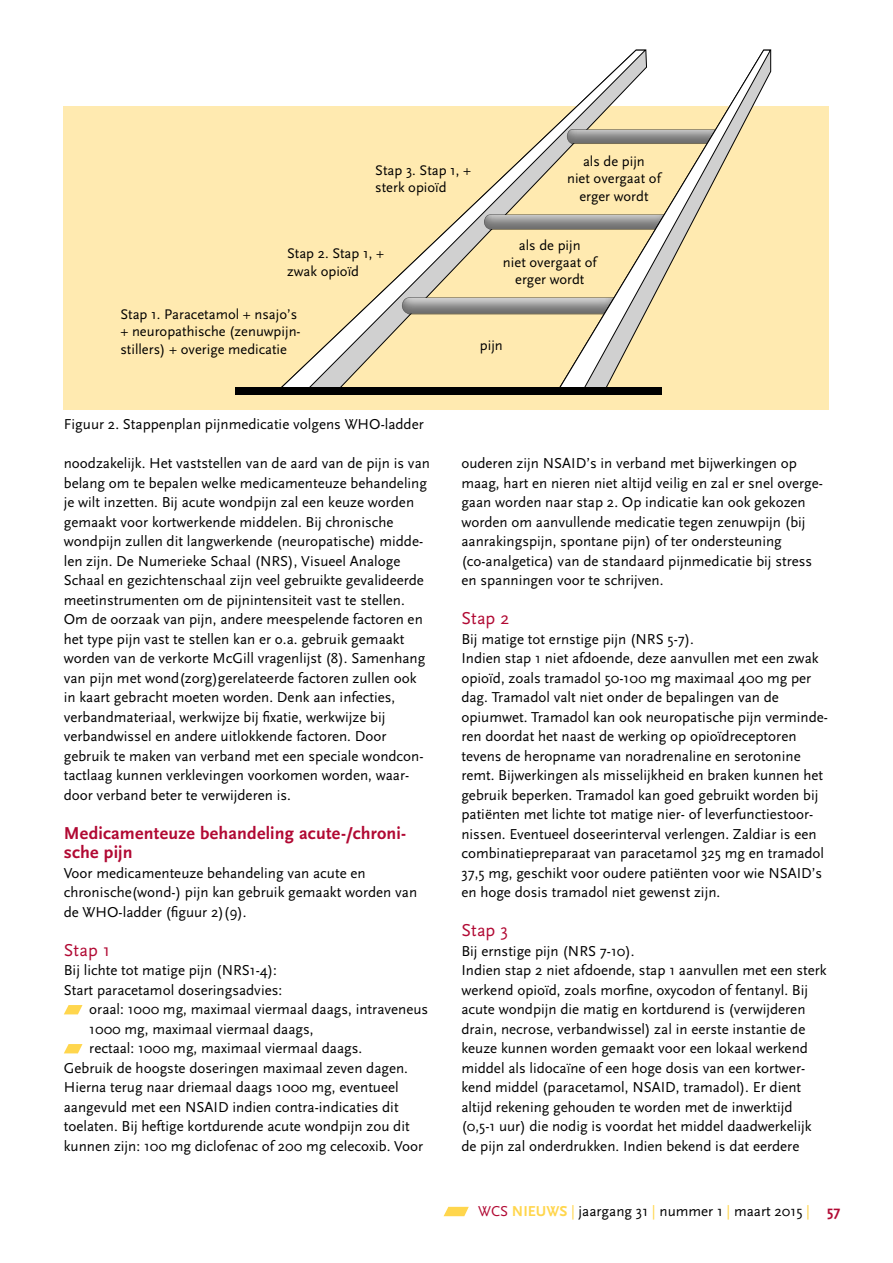
<style>
.page{position:relative;width:893px;height:1263px;background:#fff}
.page>*{position:absolute;margin:0;border:0;box-sizing:border-box;transform-origin:0 0}
.t1{font:700 18px/19.5px "Scala Sans";letter-spacing:.01em;color:#b10933}
.t2{font:18px "Scala Sans";letter-spacing:.005em;color:#b10933}
.t3{font:15px/19.5px "Scala Sans";color:#000}
.t4{font:14.55px/17.4px "Scala Sans";color:#000}
.s1{color:#b10933}
.s2{font-weight:700;color:#ffd64d}
.s3{color:#ffd64d}
.s4{font-weight:700;color:#b10933}
</style>
<div class="page">
<svg style="left:444px;top:1207px;width:25px;height:9px"></svg>
<svg style="left:64px;top:1005px;width:18px;height:9px"></svg>
<svg style="left:64px;top:1044px;width:18px;height:9px"></svg>
<div style="left:64px;top:106px;width:765px;height:304px;background:#ffeab0"></div>
<svg style="left:281px;top:123px;width:277px;height:264px"></svg>
<div style="left:401px;top:294px;width:222px;height:21px;background:#000;opacity:.5"></div>
<div style="left:483px;top:211px;width:190px;height:20px;background:#000;opacity:.5"></div>
<svg style="left:559px;top:49px;width:213px;height:338px"></svg>
<div style="left:235px;top:387px;width:427px;height:7px;background:#000"></div>
<p class="t4" style="left:375px;top:161px;width:97px">Stap 3. Stap 1, + sterk opioïd</p>
<p class="t4" style="left:567px;top:152px;width:95px;text-align:center">als de pijn<br>niet overgaat of erger wordt</p>
<p class="t4" style="left:287px;top:245px;width:98px">Stap 2. Stap 1, + zwak opioïd</p>
<p class="t4" style="left:120px;top:306px;width:182px">Stap 1. Paracetamol + nsajo’s + neuropathische (zenuwpijn&shy;stillers) + overige medicatie</p>
<p class="t4" style="left:503px;top:236px;width:95px;text-align:center">als de pijn<br>niet overgaat of erger wordt</p>
<p class="t4" style="left:480px;top:337px;width:24px">pijn</p>
<p class="t3" style="left:64px;top:415px;width:361px">Figuur 2. Stappenplan pijnmedicatie volgens WHO-ladder</p>
<p class="t3" style="left:64px;top:454px;width:368px">noodzakelijk. Het vaststellen van de aard van de pijn is van belang om te bepalen welke medicamenteuze behandeling je wilt inzetten. Bij acute wondpijn zal een keuze worden gemaakt voor kortwerkende middelen. Bij chronische wondpijn zullen dit langwerkende (neuropatische) midde&shy;len zijn. De Numerieke Schaal (NRS), Visueel Analoge Schaal en gezichtenschaal zijn veel gebruikte gevalideerde meetinstrumenten om de pijnintensiteit vast te stellen.<br>Om de oorzaak van pijn, andere meespelende factoren en het type pijn vast te stellen kan er o.a. gebruik gemaakt worden van de verkorte McGill vragenlijst (8). Samenhang van pijn met wond(zorg)gerelateerde factoren zullen ook in kaart gebracht moeten worden. Denk aan infecties, verbandmateriaal, werkwijze bij fixatie, werkwijze bij verbandwissel en andere uitlokkende factoren. Door gebruik te maken van verband met een speciale wondcon&shy;tactlaag kunnen verklevingen voorkomen worden, waar&shy;door verband beter te verwijderen is.</p>
<p class="t1" style="left:64px;top:824px;width:344px">Medicamenteuze behandeling acute-/chroni&shy;sche pijn</p>
<p class="t3" style="left:64px;top:863px;width:355px">Voor medicamenteuze behandeling van acute en chronische(wond-) pijn kan gebruik gemaakt worden van de WHO-ladder (figuur 2)(9).</p>
<p class="t2" style="left:64px;top:940px;width:48px">Stap 1</p>
<p class="t3" style="left:64px;top:961px;width:215px">Bij lichte tot matige pijn (NRS1-4):</p>
<p class="t3" style="left:64px;top:980px;width:220px">Start paracetamol doseringsadvies:</p>
<p class="t3" style="left:89px;top:1000px;width:340px">oraal: 1000 mg, maximaal viermaal daags, intraveneus</p>
<p class="t3" style="left:89px;top:1019px;width:226px">1000 mg, maximaal viermaal daags,</p>
<p class="t3" style="left:89px;top:1039px;width:275px">rectaal: 1000 mg, maximaal viermaal daags.</p>
<p class="t3" style="left:64px;top:1058px;width:346px">Gebruik de hoogste doseringen maximaal zeven dagen.</p>
<p class="t3" style="left:64px;top:1078px;width:336px">Hierna terug naar driemaal daags 1000 mg, eventueel</p>
<p class="t3" style="left:64px;top:1097px;width:336px">aangevuld met een NSAID indien contra-indicaties dit</p>
<p class="t3" style="left:64px;top:1117px;width:347px">toelaten. Bij heftige kortdurende acute wondpijn zou dit</p>
<p class="t3" style="left:64px;top:1136px;width:361px">kunnen zijn: 100 mg diclofenac of 200 mg celecoxib. Voor</p>
<p class="t3" style="left:461px;top:454px;width:363px">ouderen zijn NSAID’s in verband met bijwerkingen op maag, hart en nieren niet altijd veilig en zal er snel overge&shy;gaan worden naar stap 2. Op indicatie kan ook gekozen worden om aanvullende medicatie tegen zenuwpijn (bij aanrakingspijn, spontane pijn) of ter ondersteuning (co-analgetica) van de standaard pijnmedicatie bij stress en spanningen voor te schrijven.</p>
<p class="t2" style="left:461px;top:609px;width:50px">Stap 2</p>
<p class="t3" style="left:461px;top:629px;width:368px">Bij matige tot ernstige pijn (NRS 5-7).<br>Indien stap 1 niet afdoende, deze aanvullen met een zwak opioïd, zoals tramadol 50-100 mg maximaal 400 mg per dag. Tramadol valt niet onder de bepalingen van de opiumwet. Tramadol kan ook neuropatische pijn verminde&shy;ren doordat het naast de werking op opioïdreceptoren tevens de heropname van noradrenaline en serotonine remt. Bijwerkingen als misselijkheid en braken kunnen het gebruik beperken. Tramadol kan goed gebruikt worden bij patiënten met lichte tot matige nier- of leverfunctiestoor&shy;nissen. Eventueel doseerinterval verlengen. Zaldiar is een combinatiepreparaat van paracetamol 325 mg en tramadol 37,5 mg, geschikt voor oudere patiënten voor wie NSAID’s en hoge dosis tramadol niet gewenst zijn.</p>
<p class="t2" style="left:461px;top:921px;width:49px">Stap 3</p>
<p class="t3" style="left:461px;top:941px;width:367px">Bij ernstige pijn (NRS 7-10).<br>Indien stap 2 niet afdoende, stap 1 aanvullen met een sterk werkend opioïd, zoals morfine, oxycodon of fentanyl. Bij acute wondpijn die matig en kortdurend is (verwijderen drain, necrose, verbandwissel) zal in eerste instantie de keuze kunnen worden gemaakt voor een lokaal werkend middel als lidocaïne of een hoge dosis van een kortwer&shy;kend middel (paracetamol, NSAID, tramadol). Er dient altijd rekening gehouden te worden met de inwerktijd (0,5-1 uur) die nodig is voordat het middel daadwerkelijk de pijn zal onderdrukken. Indien bekend is dat eerdere</p>
<p class="t3" style="left:478px;top:1202px;width:364px"><span class="s1">WCS</span> <span class="s2">NIEUWS</span> <span class="s3">|</span> jaargang 31 <span class="s3">|</span> nummer 1 <span class="s3">|</span> maart 2015 <span class="s3">|</span> <span class="s4">57</span></p>
</div>
